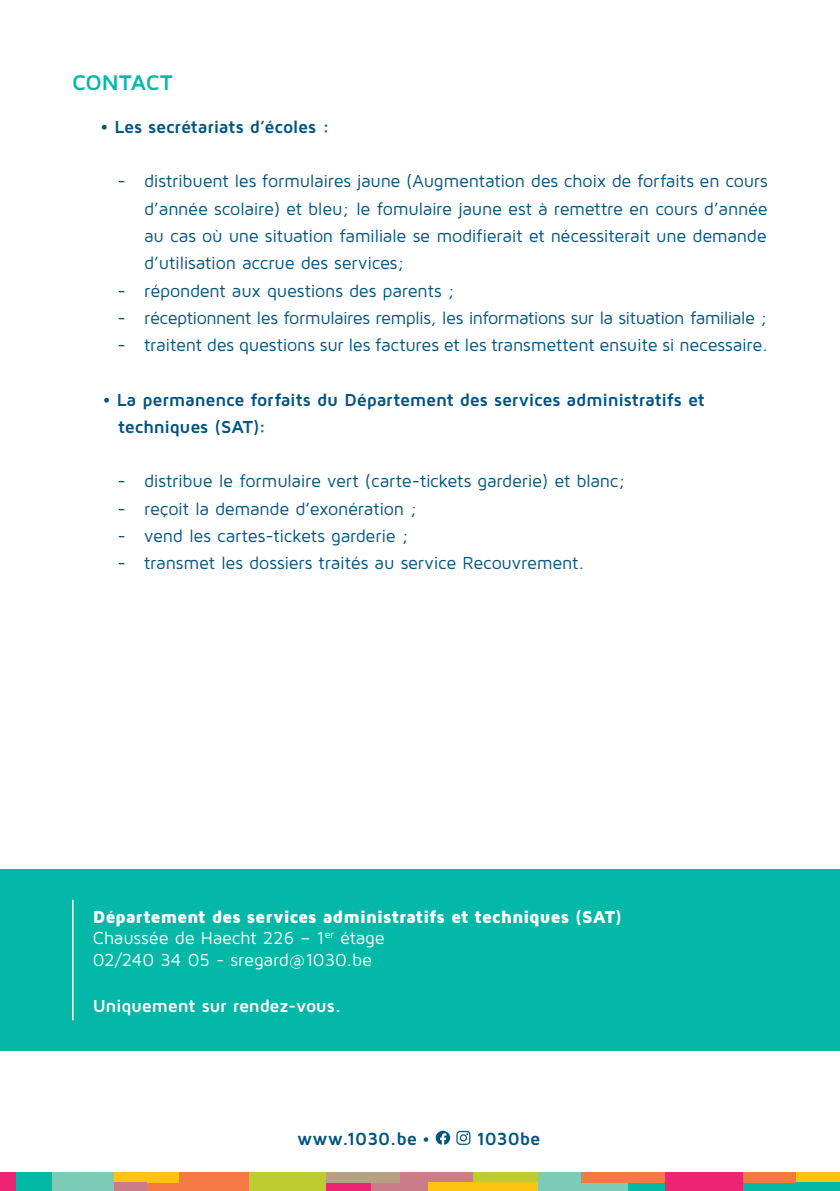
<style>
.page{position:relative;width:840px;height:1191px;background:#fff}
.page>*{position:absolute;margin:0;border:0;box-sizing:border-box;transform-origin:0 0}
.t1{font:700 22px "Maven Pro";letter-spacing:-.015em;color:#03b8a7}
.t2{font:700 18.2px "Maven Pro";color:#005480}
.t3{font:18px/27.2px "Maven Pro";letter-spacing:-.015em;color:#005480;text-align:justify}
.t4{font:900 18px/21.6px "Maven Pro";letter-spacing:-.015em;color:#fff}
.t5{font:700 18px/27.2px "Maven Pro";letter-spacing:-.01em;color:#005480}
.t6{font:700 18px "Maven Pro";letter-spacing:-.02em;color:#fff}
.s1{font-weight:400}
.s2{font-size:16.8px}
</style>
<div class="page">
<div style="left:0;top:869px;width:839px;height:181px;background:#03b8a7"></div>
<div style="left:248px;top:1172px;width:78px;height:19px;background:#bdcd31"></div>
<div style="left:146px;top:1172px;width:102px;height:19px;background:#f47943"></div>
<div style="left:16px;top:1172px;width:36px;height:19px;background:#03b8a4"></div>
<div style="left:0;top:1172px;width:16px;height:19px;background:#ed2471"></div>
<div style="left:326px;top:1182px;width:45px;height:9px;background:#ed2471"></div>
<div style="left:371px;top:1172px;width:102px;height:19px;background:#ca7d88"></div>
<div style="left:428px;top:1182px;width:110px;height:9px;background:#fec210"></div>
<div style="left:538px;top:1172px;width:90px;height:19px;background:#7ccbb7"></div>
<div style="left:628px;top:1172px;width:36px;height:19px;background:#03b8a4"></div>
<div style="left:795px;top:1172px;width:44px;height:10px;background:#fec210"></div>
<div style="left:114px;top:1172px;width:65px;height:10px;background:#fec210"></div>
<div style="left:742px;top:1182px;width:97px;height:9px;background:#03b8a4"></div>
<div style="left:473px;top:1172px;width:65px;height:10px;background:#bdcd31"></div>
<div style="left:581px;top:1172px;width:83px;height:10px;background:#f47943"></div>
<div style="left:742px;top:1172px;width:53px;height:10px;background:#f47943"></div>
<div style="left:52px;top:1172px;width:62px;height:19px;background:#7ccbb7"></div>
<div style="left:664px;top:1172px;width:78px;height:19px;background:#ed2471"></div>
<div style="left:114px;top:1182px;width:32px;height:9px;background:#ca7d88"></div>
<div style="left:326px;top:1172px;width:73px;height:10px;background:#b8a085"></div>
<hr style="left:72px;top:900px;width:2px;height:120px;background:#fff">
<svg style="left:435px;top:1130px;width:15px;height:14px"></svg>
<svg style="left:456px;top:1130px;width:14px;height:14px"></svg>
<p class="t1" style="left:72px;top:68px;width:102px">CONTACT</p>
<p class="t5" style="left:100px;top:112px;width:230px">• Les secrétariats d’écoles :</p>
<p class="t3" style="left:144px;top:167px;width:625px;text-indent:-27px">- distribuent les formulaires jaune (Augmentation des choix de forfaits en cours d’année scolaire) et bleu; le fomulaire jaune est à remettre en cours d’année au cas où une situation familiale se modifierait et nécessiterait une demande d’utilisation accrue des services;</p>
<p class="t3" style="left:117px;top:276px;width:339px">- répondent aux questions des parents ;</p>
<p class="t3" style="left:117px;top:303px;width:651px">- réceptionnent les formulaires remplis, les informations sur la situation familiale ;</p>
<p class="t3" style="left:117px;top:331px;width:651px">- traitent des questions sur les factures et les transmettent ensuite si necessaire.</p>
<p class="t5" style="left:118px;top:385px;width:588px;text-indent:-15px">• La permanence forfaits du Département des services administratifs et techniques (SAT):</p>
<p class="t3" style="left:117px;top:467px;width:509px">- distribue le formulaire vert (carte-tickets garderie) et blanc;</p>
<p class="t3" style="left:117px;top:494px;width:302px">- reçoit la demande d’exonération ;</p>
<p class="t3" style="left:117px;top:521px;width:293px">- vend les cartes-tickets garderie ;</p>
<p class="t3" style="left:117px;top:549px;width:468px">- transmet les dossiers traités au service Recouvrement.</p>
<p class="t4" style="left:93px;top:905px;width:531px">Département des services administratifs et techniques (SAT)<br><span class="s1">Chaussée de Haecht 226 – 1</span><sup>er</sup> <span class="s1">étage<br>02/240 34 05 - sregard@1030.be</span></p>
<p class="t6" style="left:93px;top:994px;width:250px">Uniquement sur rendez-vous.</p>
<p class="t2" style="left:297px;top:1127px;width:134px">www.1030.be <span class="s2">•</span></p>
<p class="t2" style="left:476px;top:1127px;width:65px">1030be</p>
</div>
